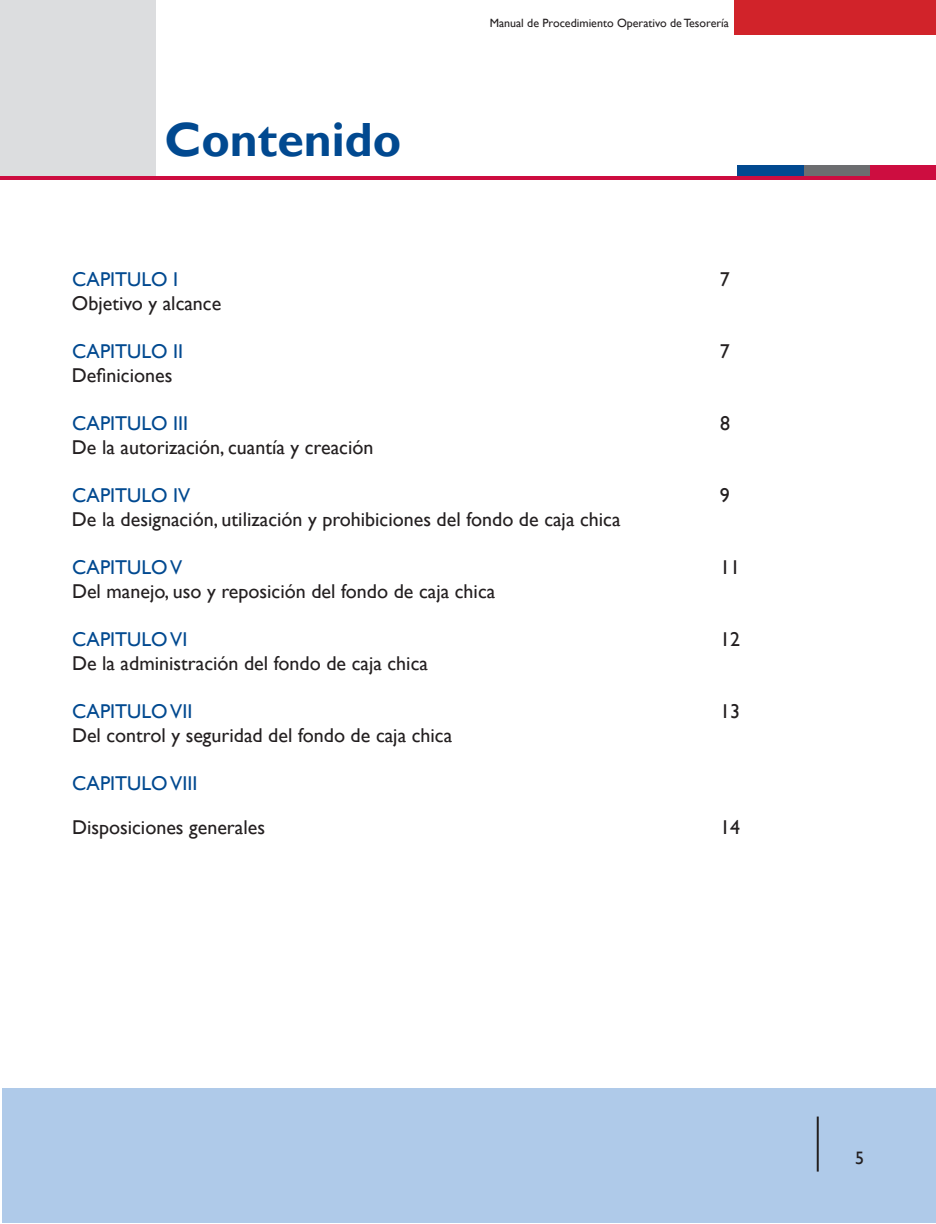
<style>
.page{position:relative;width:936px;height:1224px;background:#fff}
.page>*{position:absolute;margin:0;border:0;box-sizing:border-box;transform-origin:0 0}
.t1{font:700 48px "Gill Sans";color:#014990}
.t2{font:20px/24px "Gill Sans";color:#231f20}
.t3{font:20px "Gill Sans";color:#014990}
.t4{font:12px "Gill Sans";color:#231f20}
.s1{color:#014990}
</style>
<div class="page">
<div style="left:2px;top:1089px;width:934px;height:134px;background:#afcae9"></div>
<hr style="left:817px;top:1117px;width:2px;height:55px;background:#231f20">
<div style="left:734px;top:0;width:202px;height:35px;background:#d1232a"></div>
<div style="left:0;top:0;width:156px;height:177px;background:#dcdddf"></div>
<div style="left:870px;top:165px;width:66px;height:12px;background:#cd0d40"></div>
<div style="left:804px;top:165px;width:66px;height:12px;background:#6c6d70"></div>
<div style="left:738px;top:165px;width:66px;height:12px;background:#014990"></div>
<hr style="left:0;top:176px;width:936px;height:4px;background:#cd0d40">
<h1 class="t1" style="left:164px;top:111px;width:238px">Contenido</h1>
<p class="t4" style="left:490px;top:16px;width:241px">Manual de Procedimiento Operativo de Tesorería</p>
<p class="t3" style="left:72px;top:268px;width:108px">CAPITULO I</p>
<p class="t2" style="left:720px;top:268px;width:11px">7</p>
<p class="t2" style="left:72px;top:292px;width:151px">Objetivo y alcance</p>
<p class="t3" style="left:72px;top:340px;width:113px">CAPITULO II</p>
<p class="t2" style="left:720px;top:340px;width:11px">7</p>
<p class="t2" style="left:72px;top:364px;width:102px">Definiciones</p>
<p class="t3" style="left:72px;top:412px;width:118px">CAPITULO III</p>
<p class="t2" style="left:720px;top:412px;width:11px">8</p>
<p class="t2" style="left:72px;top:436px;width:303px">De la autorización, cuantía y creación</p>
<p class="t3" style="left:72px;top:484px;width:120px">CAPITULO IV</p>
<p class="t2" style="left:720px;top:484px;width:11px">9</p>
<p class="t2" style="left:72px;top:508px;width:550px">De la designación, utilización y prohibiciones del fondo de caja chica</p>
<p class="t2" style="left:72px;top:556px;width:425px"><span class="s1">CAPITULO V</span> 11<br>Del manejo, uso y reposición del fondo de caja chica</p>
<p class="t2" style="left:72px;top:628px;width:357px"><span class="s1">CAPITULO VI</span> 12<br>De la administración del fondo de caja chica</p>
<p class="t2" style="left:72px;top:700px;width:382px"><span class="s1">CAPITULO VII</span> 13<br>Del control y seguridad del fondo de caja chica</p>
<p class="t3" style="left:72px;top:772px;width:127px">CAPITULO VIII</p>
<p class="t2" style="left:72px;top:816px;width:195px">Disposiciones generales</p>
<p class="t2" style="left:720px;top:816px;width:21px">14</p>
</div>
